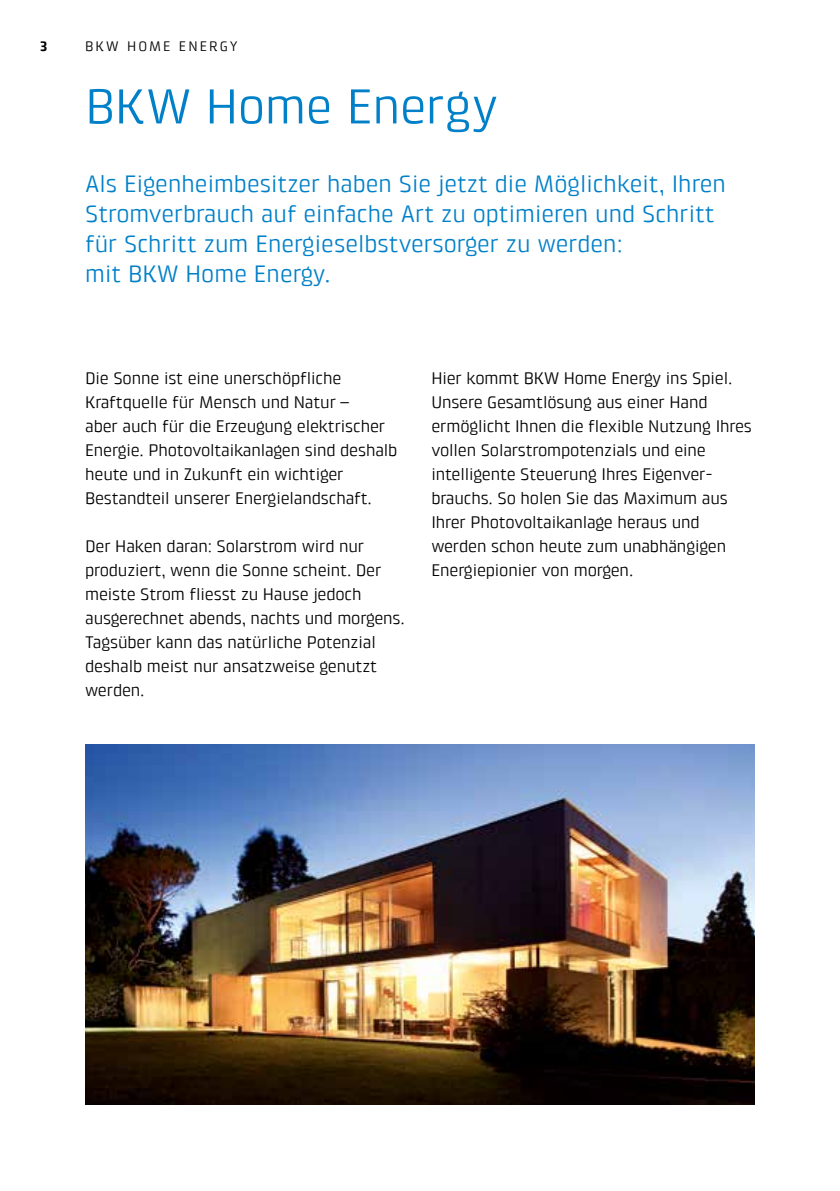
<style>
.page{position:relative;width:840px;height:1191px;background:#fff}
.page>*{position:absolute;margin:0;border:0;box-sizing:border-box;transform-origin:0 0}
.t1{font:50px "Klint Pro";letter-spacing:-.01em;color:#0080c8}
.t2{font:24px/30px "Klint Pro";color:#0080c8}
.t3{font:17px/24px "Klint Pro";letter-spacing:-.01em;color:#000}
.t4{font:14px "Klint Pro";letter-spacing:.15em;color:#000}
.t5{font:700 14px "Klint Pro";color:#000}
</style>
<div class="page">
<img style="left:85px;top:744px;width:669px;height:360px">
<p class="t5" style="left:40px;top:38px;width:9px">3</p>
<p class="t4" style="left:85px;top:38px;width:154px">BKW HOME ENERGY</p>
<h1 class="t1" style="left:85px;top:78px;width:414px">BKW Home Energy</h1>
<h2 class="t2" style="left:85px;top:169px;width:642px">Als Eigenheimbesitzer haben Sie jetzt die Möglichkeit, Ihren Stromverbrauch auf einfache Art zu optimieren und Schritt für Schritt zum Energieselbstversorger zu werden:<br>mit BKW Home Energy.</h2>
<p class="t3" style="left:85px;top:366px;width:314px">Die Sonne ist eine unerschöpfliche Kraftquelle für Mensch und Natur –<br>aber auch für die Erzeugung elektrischer Energie. Photovoltaikanlagen sind deshalb heute und in Zukunft ein wichtiger Bestandteil unserer Energielandschaft.</p>
<p class="t3" style="left:85px;top:534px;width:321px">Der Haken daran: Solarstrom wird nur produziert, wenn die Sonne scheint. Der meiste Strom fliesst zu Hause jedoch ausgerechnet abends, nachts und morgens.<br>Tagsüber kann das natürliche Potenzial deshalb meist nur ansatzweise genutzt werden.</p>
<p class="t3" style="left:431px;top:366px;width:322px">Hier kommt BKW Home Energy ins Spiel.<br>Unsere Gesamtlösung aus einer Hand ermöglicht Ihnen die flexible Nutzung Ihres vollen Solarstrompotenzials und eine intelligente Steuerung Ihres Eigenver&shy;brauchs. So holen Sie das Maximum aus Ihrer Photovoltaikanlage heraus und werden schon heute zum unabhängigen Energiepionier von morgen.</p>
</div>
